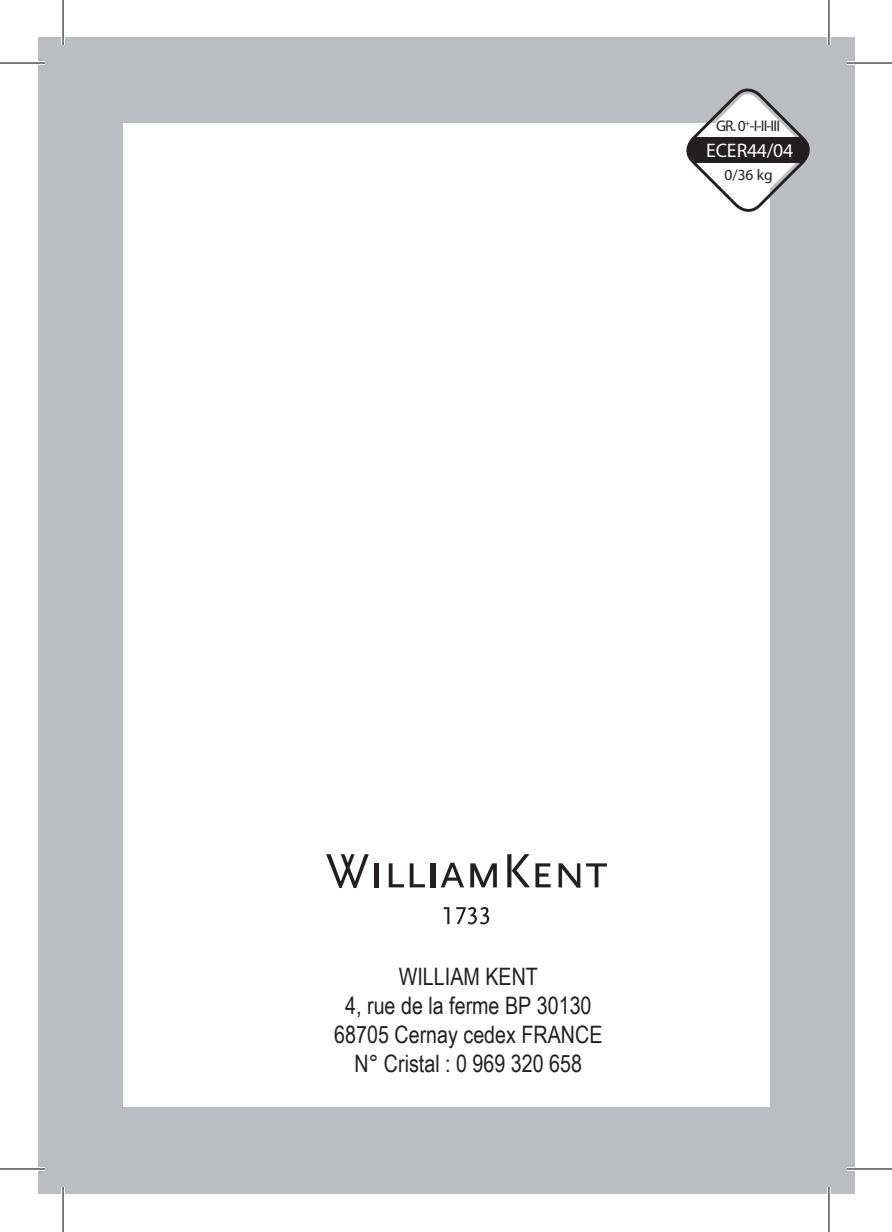
<style>
.page{position:relative;width:892px;height:1232px;background:#fff}
.page>*{position:absolute;margin:0;border:0;box-sizing:border-box;transform-origin:0 0}
.t1{font:24px/28.8px "Arial Narrow";color:#231f20;text-align:center}
.t2{font:19.5px "Myriad Pro";letter-spacing:-.015em;color:#fff}
.t3{font:15.6px "Myriad Pro";letter-spacing:-.05em;color:#231f20}
</style>
<div class="page">
<div style="left:37px;top:37px;width:817px;height:1157px;background:#bcbdc0"></div>
<div style="left:123px;top:123px;width:645px;height:983px;background:#fff"></div>
<svg style="left:686px;top:88px;width:124px;height:129px"></svg>
<svg style="left:326px;top:854px;width:43px;height:34px"></svg>
<svg style="left:388px;top:863px;width:37px;height:24px"></svg>
<svg style="left:441px;top:862px;width:23px;height:25px"></svg>
<svg style="left:470px;top:863px;width:26px;height:24px"></svg>
<svg style="left:507px;top:854px;width:43px;height:33px"></svg>
<svg style="left:558px;top:863px;width:22px;height:24px"></svg>
<svg style="left:586px;top:863px;width:21px;height:24px"></svg>
<svg style="left:443px;top:907px;width:6px;height:17px"></svg>
<svg style="left:456px;top:907px;width:33px;height:17px"></svg>
<div style="left:374px;top:863px;width:5px;height:24px;background:#231f20"></div>
<div style="left:431px;top:863px;width:5px;height:24px;background:#231f20"></div>
<hr style="left:0;top:61px;width:45px;height:4px;background:#fff">
<hr style="left:846px;top:61px;width:45px;height:4px;background:#fff">
<hr style="left:0;top:1167px;width:45px;height:3px;background:#fff">
<hr style="left:846px;top:1167px;width:45px;height:3px;background:#fff">
<hr style="left:61px;top:0;width:4px;height:45px;background:#fff">
<hr style="left:61px;top:1187px;width:4px;height:45px;background:#fff">
<svg style="left:827px;top:0;width:3px;height:45px"></svg>
<svg style="left:827px;top:1187px;width:3px;height:45px"></svg>
<hr style="left:0;top:62px;width:45px;height:2px;background:#000">
<hr style="left:846px;top:62px;width:45px;height:2px;background:#000">
<hr style="left:0;top:1168px;width:45px;height:1px;background:#000">
<hr style="left:846px;top:1168px;width:45px;height:1px;background:#000">
<hr style="left:62px;top:0;width:2px;height:45px;background:#000">
<hr style="left:62px;top:1187px;width:2px;height:45px;background:#000">
<hr style="left:828px;top:0;width:1px;height:45px;background:#000">
<hr style="left:828px;top:1187px;width:1px;height:45px;background:#000">
<p class="t3" style="left:716px;top:116px;width:66px">GR. 0<sup>+</sup>-I-II-III</p>
<p class="t3" style="left:724px;top:165px;width:50px">0/36 kg</p>
<p class="t2" style="left:706px;top:139px;width:88px">ECE R44/04</p>
<p class="t1" style="left:334px;top:961px;width:269px">WILLIAM KENT<br>4, rue de la ferme BP 30130<br>68705 Cernay cedex FRANCE<br>N° Cristal : 0 969 320 658</p>
</div>
